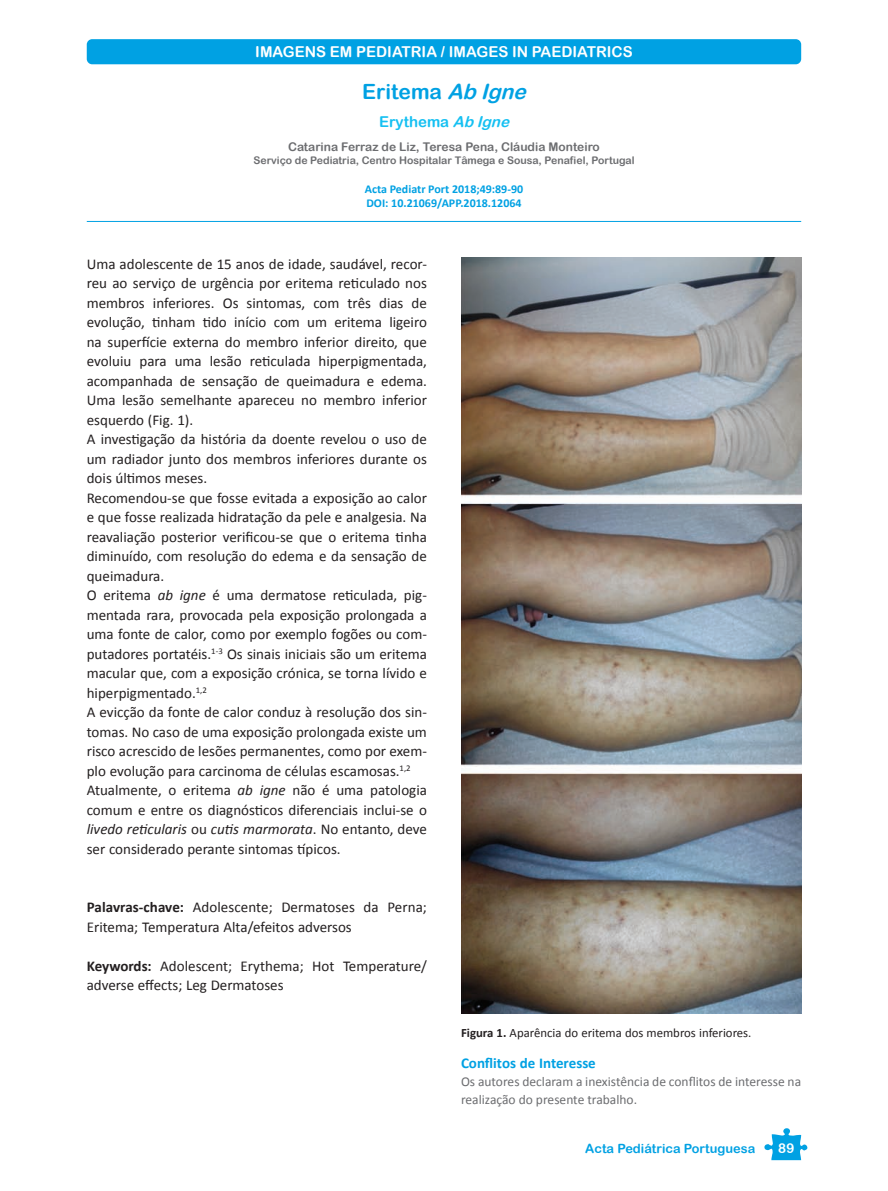
<style>
.page{position:relative;width:888px;height:1191px;background:#fff}
.page>*{position:absolute;margin:0;border:0;box-sizing:border-box;transform-origin:0 0}
.t1{font:21px "Arial Rounded MT Bold";color:#00a1e3}
.t2{font:15px/19.5px "Calibri";color:#231f20}
.t3{font:15px "Arial Rounded MT Bold";color:#fff}
.t4{font:700 15px "Calibri";color:#00a1e3}
.t5{font:15px "Arial Rounded MT Bold";color:#15c0f2}
.t6{font:13.5px/18px "Calibri";color:#6c6d70}
.t7{font:13.5px "Arial Rounded MT Bold";color:#fff}
.t8{font:12.75px "Calibri";color:#231f20}
.t9{font:12.75px "Arial Rounded MT Bold";color:#00a1e3}
.t10{font:700 12px/14.4px "Calibri";color:#00a1e3}
.t11{font:12px "Arial Rounded MT Bold";color:#6c6d70}
.t12{font:10.5px "Arial Rounded MT Bold";color:#6c6d70}
.s1{font-style:italic}
.s2{font-weight:700}
</style>
<div class="page">
<div style="left:87px;top:39px;width:714px;height:25px;background:#00a1e3;border-radius:5px"></div>
<svg style="left:764px;top:1128px;width:43px;height:32px"></svg>
<hr style="left:87px;top:221px;width:714px;height:1px;background:#00a1e3">
<img style="left:461px;top:257px;width:340px;height:756px">
<p class="t3" style="left:255px;top:43px;width:379px">IMAGENS EM PEDIATRIA / IMAGES IN PAEDIATRICS</p>
<h1 class="t1" style="left:362px;top:79px;width:171px">Eritema <span class="s1">Ab Igne</span></h1>
<p class="t5" style="left:379px;top:113px;width:136px">Erythema <span class="s1">Ab Igne</span></p>
<p class="t11" style="left:288px;top:140px;width:313px">Catarina Ferraz de Liz, Teresa Pena, Cláudia Monteiro</p>
<p class="t12" style="left:253px;top:154px;width:383px">Serviço de Pediatria, Centro Hospitalar Tâmega e Sousa, Penafiel, Portugal</p>
<p class="t10" style="left:365px;top:181px;width:160px">Acta Pediatr Port 2018;49:89-90<br>DOI: 10.21069/APP.2018.12064</p>
<p class="t2" style="left:87px;top:253px;width:342px">Uma adolescente de 15 anos de idade, saudável, recor&shy;reu ao serviço de urgência por eritema reticulado nos membros inferiores. Os sintomas, com três dias de evolução, tinham tido início com um eritema ligeiro na superfície externa do membro inferior direito, que evoluiu para uma lesão reticulada hiperpigmentada, acompanhada de sensação de queimadura e edema.<br>Uma lesão semelhante apareceu no membro inferior esquerdo (Fig. 1).<br>A investigação da história da doente revelou o uso de um radiador junto dos membros inferiores durante os dois últimos meses.<br>Recomendou-se que fosse evitada a exposição ao calor e que fosse realizada hidratação da pele e analgesia. Na reavaliação posterior verificou-se que o eritema tinha diminuído, com resolução do edema e da sensação de queimadura.<br>O eritema <span class="s1">ab igne</span> é uma dermatose reticulada, pig&shy;mentada rara, provocada pela exposição prolongada a uma fonte de calor, como por exemplo fogões ou com&shy;putadores portatéis.<sup>1-3</sup> Os sinais iniciais são um eritema macular que, com a exposição crónica, se torna lívido e hiperpigmentado.<sup>1,2<br></sup>A evicção da fonte de calor conduz à resolução dos sin&shy;tomas. No caso de uma exposição prolongada existe um risco acrescido de lesões permanentes, como por exem&shy;plo evolução para carcinoma de células escamosas.<sup>1,2<br></sup>Atualmente, o eritema <span class="s1">ab igne</span> não é uma patologia comum e entre os diagnósticos diferenciais inclui-se o <span class="s1">livedo reticularis</span> ou <span class="s1">cutis marmorata</span>. No entanto, deve ser considerado perante sintomas típicos.</p>
<p class="t2" style="left:87px;top:897px;width:342px"><span class="s2">Palavras-chave:</span> Adolescente; Dermatoses da Perna;<br>Eritema; Temperatura Alta/efeitos adversos</p>
<p class="t2" style="left:87px;top:955px;width:342px"><span class="s2">Keywords:</span> Adolescent; Erythema; Hot Temperature/ adverse effects; Leg Dermatoses</p>
<p class="t8" style="left:461px;top:1024px;width:292px"><span class="s2">Figura 1.</span> Aparência do eritema dos membros inferiores.</p>
<p class="t4" style="left:461px;top:1054px;width:136px">Conflitos de Interesse</p>
<p class="t6" style="left:461px;top:1072px;width:342px">Os autores declaram a inexistência de conflitos de interesse na realização do presente trabalho.</p>
<p class="t9" style="left:585px;top:1141px;width:171px">Acta Pediátrica Portuguesa</p>
<p class="t7" style="left:778px;top:1139px;width:18px">89</p>
</div>
